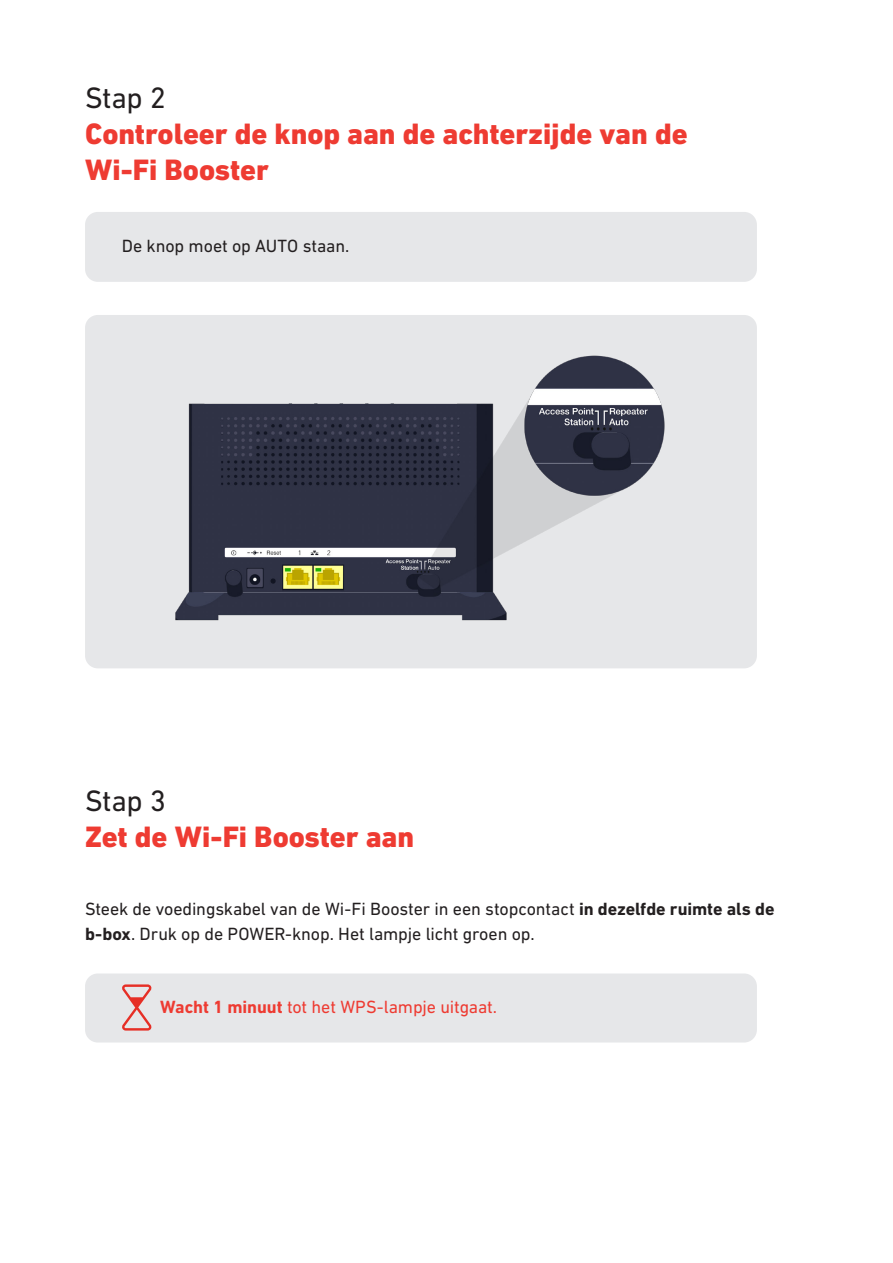
<style>
.page{position:relative;width:893px;height:1263px;background:#fff}
.page>*{position:absolute;margin:0;border:0;box-sizing:border-box;transform-origin:0 0}
.Titre_1{font:800 30px/36px "DIN Next LT Pro";letter-spacing:-.005em;color:#ee3b32}
.Body_copy{font:18px/25.5px "DIN Next LT Pro";letter-spacing:-.005em;color:#231f20}
.Body_copy_cadre{font:18px "DIN Next LT Pro";letter-spacing:-.01em;color:#ee3b32}
.Body_copy_cadre-2{font:18px "DIN Next LT Pro";letter-spacing:-.005em;color:#231f20}
.s1{font-weight:400;color:#231f20}
.s2{font-weight:700}
</style>
<div class="page">
<div style="left:85px;top:212px;width:672px;height:70px;background:#e6e7e9;border-radius:13px"></div>
<div style="left:85px;top:973px;width:672px;height:69px;background:#e6e7e9;border-radius:13px"></div>
<div style="left:85px;top:315px;width:672px;height:353px;background:#e6e7e9;border-radius:13px"></div>
<img style="left:175px;top:355px;width:490px;height:266px">
<svg style="left:122px;top:984px;width:30px;height:46px"></svg>
<p class="Titre_1" style="left:85px;top:79px;width:604px"><span class="s1">Stap 2<br></span>Controleer de knop aan de achterzijde van de<br>Wi‑Fi Booster</p>
<p class="Body_copy_cadre-2" style="left:122px;top:235px;width:229px">De knop moet op AUTO staan.</p>
<p class="Titre_1" style="left:85px;top:782px;width:331px"><span class="s1">Stap 3<br></span>Zet de Wi‑Fi Booster aan</p>
<p class="Body_copy" style="left:85px;top:896px;width:691px">Steek de voedingskabel van de Wi-Fi Booster in een stopcontact <span class="s2">in dezelfde ruimte als de b-box</span>. Druk op de POWER-knop. Het lampje licht groen op.</p>
<p class="Body_copy_cadre" style="left:160px;top:996px;width:339px"><span class="s2">Wacht 1 minuut</span> tot het WPS-lampje uitgaat.</p>
</div>
